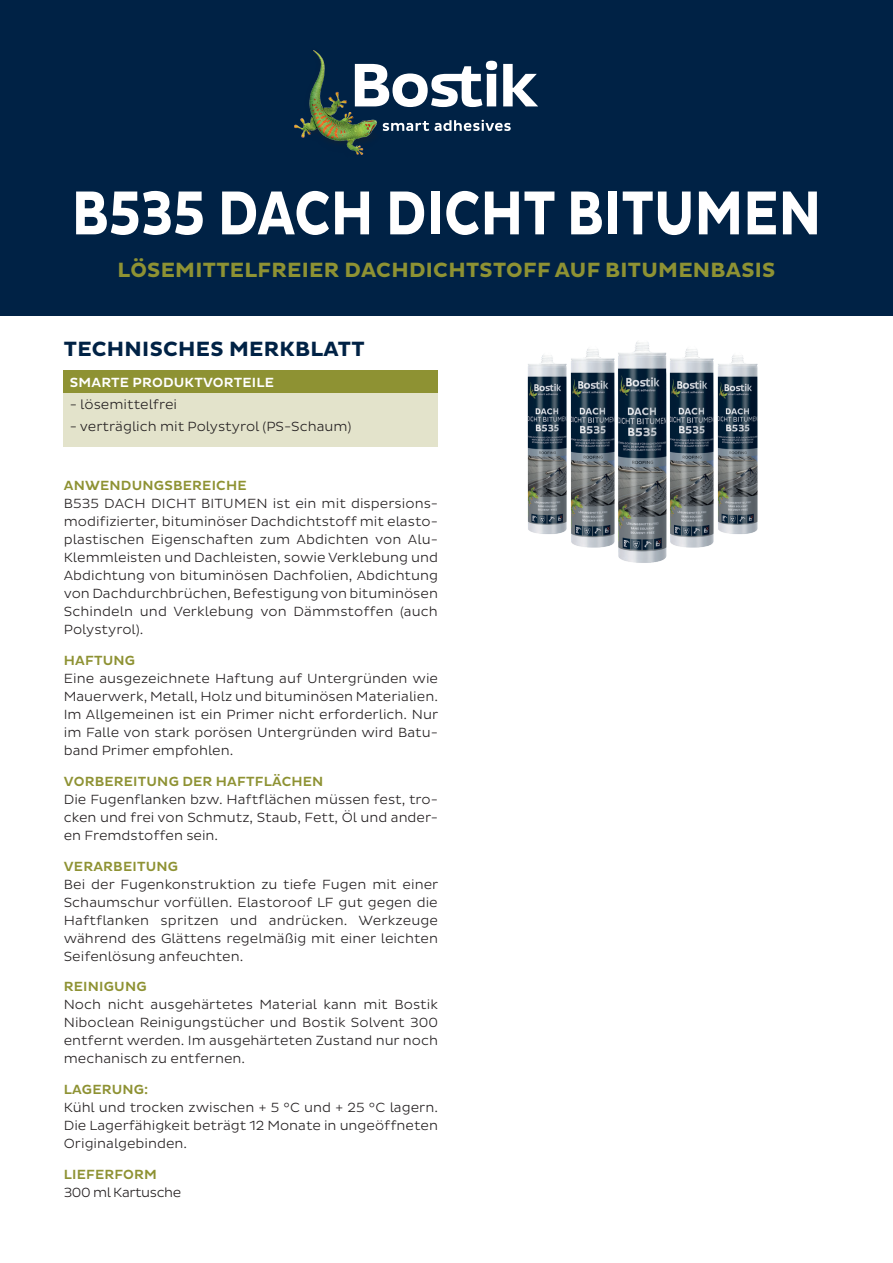
<style>
.page{position:relative;width:893px;height:1263px;background:#fff}
.page>*{position:absolute;margin:0;border:0;box-sizing:border-box;transform-origin:0 0}
.t1{font:700 63px "Bostik";color:#fff;scale:.82 1}
.t2{font:700 21px "Bostik";letter-spacing:.015em;color:#8e9233}
.t3{font:700 21px "Bostik";letter-spacing:.015em;color:#002245}
.t4{font:300 13.5px/18px "Bostik";color:#231f20;text-align:justify}
.t5{font:500 13.5px "Bostik";letter-spacing:.015em;color:#8e9233}
.t6{font:500 13.5px "Bostik";letter-spacing:.015em;color:#fff}
.t7{font:300 13.5px "Bostik";letter-spacing:-.03em;color:#231f20}
</style>
<div class="page">
<div style="left:0;top:0;width:893px;height:316px;background:#002245"></div>
<img style="left:295px;top:51px;width:82px;height:103px">
<svg style="left:383px;top:121px;width:46px;height:10px"></svg>
<svg style="left:435px;top:120px;width:76px;height:11px"></svg>
<svg style="left:355px;top:61px;width:183px;height:46px"></svg>
<img style="left:527px;top:355px;width:40px;height:179px">
<img style="left:717px;top:355px;width:40px;height:179px">
<img style="left:669px;top:349px;width:45px;height:199px">
<img style="left:570px;top:349px;width:45px;height:199px">
<img style="left:618px;top:341px;width:49px;height:222px">
<div style="left:64px;top:370px;width:374px;height:23px;background:#8e9233"></div>
<div style="left:64px;top:393px;width:374px;height:53px;background:#e3e3cb"></div>
<h1 class="t1" style="left:72px;top:177px;width:916px">B535 DACH DICHT BITUMEN</h1>
<h2 class="t2" style="left:118px;top:257px;width:659px">LÖSEMITTELFREIER DACHDICHTSTOFF AUF BITUMENBASIS</h2>
<h2 class="t3" style="left:64px;top:337px;width:302px">TECHNISCHES MERKBLATT</h2>
<p class="t6" style="left:70px;top:374px;width:206px">SMARTE PRODUKTVORTEILE</p>
<p class="t4" style="left:70px;top:395px;width:109px">- lösemittelfrei</p>
<p class="t4" style="left:70px;top:417px;width:283px">- verträglich mit Polystyrol (PS-Schaum)</p>
<p class="t5" style="left:64px;top:478px;width:184px">ANWENDUNGSBEREICHE</p>
<p class="t4" style="left:64px;top:495px;width:376px">B535 DACH DICHT BITUMEN ist ein mit dispersions&shy;modifizierter, bituminöser Dachdichtstoff mit elasto&shy;plastischen Eigenschaften zum Abdichten von Alu-Klemmleisten und Dachleisten, sowie Verklebung und Abdichtung von bituminösen Dachfolien, Abdichtung von Dachdurchbrüchen, Befestigung von bituminösen Schindeln und Verklebung von Dämmstoffen (auch Polystyrol).</p>
<p class="t5" style="left:64px;top:653px;width:73px">HAFTUNG</p>
<p class="t4" style="left:64px;top:670px;width:376px">Eine ausgezeichnete Haftung auf Untergründen wie Mauerwerk, Metall, Holz und bituminösen Materialien.<br>Im Allgemeinen ist ein Primer nicht erforderlich. Nur im Falle von stark porösen Untergründen wird Batu&shy;band Primer empfohlen.</p>
<p class="t5" style="left:64px;top:774px;width:261px">VORBEREITUNG DER HAFTFLÄCHEN</p>
<p class="t4" style="left:64px;top:790px;width:376px">Die Fugenflanken bzw. Haftflächen müssen fest, tro&shy;cken und frei von Schmutz, Staub, Fett, Öl und ander&shy;en Fremdstoffen sein.</p>
<p class="t5" style="left:64px;top:858px;width:116px">VERARBEITUNG</p>
<p class="t4" style="left:64px;top:875px;width:376px">Bei der Fugenkonstruktion zu tiefe Fugen mit einer Schaumschur vorfüllen. Elastoroof LF gut gegen die Haftflanken spritzen und andrücken. Werkzeuge während des Glättens regelmäßig mit einer leichten Seifenlösung anfeuchten.</p>
<p class="t5" style="left:64px;top:979px;width:84px">REINIGUNG</p>
<p class="t4" style="left:64px;top:996px;width:376px">Noch nicht ausgehärtetes Material kann mit Bostik Niboclean Reinigungstücher und Bostik Solvent 300 entfernt werden. Im ausgehärteten Zustand nur noch mechanisch zu entfernen.</p>
<p class="t5" style="left:64px;top:1082px;width:86px">LAGERUNG:</p>
<p class="t4" style="left:64px;top:1099px;width:376px">Kühl und trocken zwischen + 5 °C und + 25 °C lagern.<br>Die Lagerfähigkeit beträgt 12 Monate in ungeöffneten Originalgebinden.</p>
<p class="t5" style="left:64px;top:1166px;width:95px">LIEFERFORM</p>
<p class="t7" style="left:64px;top:1184px;width:119px">300 ml Kartusche</p>
</div>
